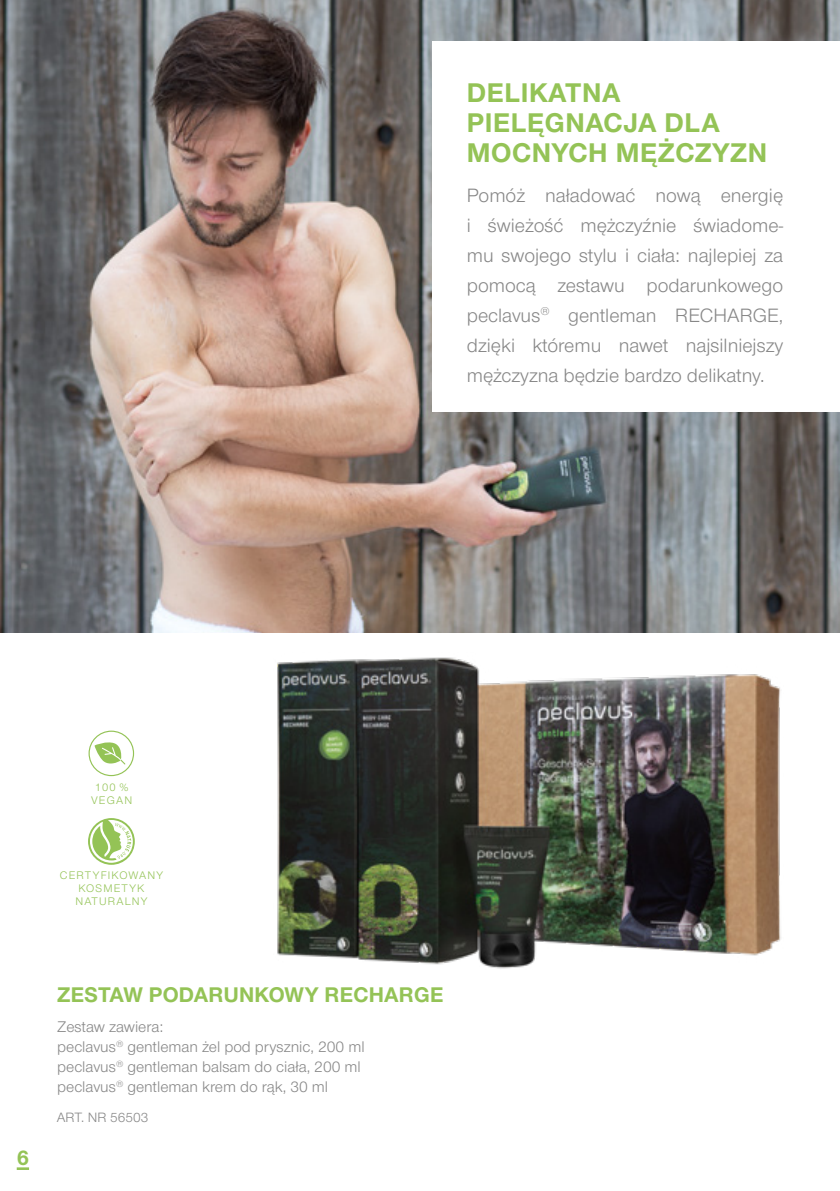
<style>
.page{position:relative;width:840px;height:1191px;background:#fff}
.page>*{position:absolute;margin:0;border:0;box-sizing:border-box;transform-origin:0 0}
.t1{font:28px/30px "Nimbus San Nov Bol";letter-spacing:.02em;color:#94c356}
.t2{font:22px "Nimbus San Nov Bol";letter-spacing:.01em;color:#94c356}
.t3{font:20px/30px "Nimbus San Nov";color:#878787;text-align:justify}
.t4{font:16px/20px "Nimbus San Nov";color:#878787}
.t5{font:14px "Nimbus San Nov";color:#878787}
.t6{font:11.4px/13.2px "Nimbus San Nov";letter-spacing:.1em;color:#94c356;text-align:center}
</style>
<div class="page">
<img style="left:277px;top:657px;width:504px;height:312px">
<img style="left:0;top:0;width:839px;height:632px">
<svg style="left:88px;top:818px;width:47px;height:46px"></svg>
<svg style="left:88px;top:730px;width:46px;height:46px"></svg>
<svg style="left:17px;top:1167px;width:12px;height:3px"></svg>
<div style="left:432px;top:42px;width:407px;height:370px;background:#fff"></div>
<h1 class="t1" style="left:466px;top:78px;width:301px">DELIKATNA<br>PIELĘGNACJA DLA<br>MOCNYCH MĘŻCZYZN</h1>
<p class="t3" style="left:466px;top:181px;width:318px">Pomóż naładować nową energię i świeżość mężczyźnie świadome&shy;mu swojego stylu i ciała: najlepiej za pomocą zestawu podarunkowego peclavus<sup>®</sup> gentleman RECHARGE, dzięki któremu nawet najsilniejszy mężczyzna będzie bardzo delikatny.</p>
<p class="t6" style="left:91px;top:780px;width:43px">100 %<br>VEGAN</p>
<p class="t6" style="left:60px;top:868px;width:104px">CERTYFIKOWANY<br>KOSMETYK<br>NATURALNY</p>
<p class="t2" style="left:17px;top:1144px;width:14px">6</p>
<p class="t2" style="left:57px;top:982px;width:387px">ZESTAW PODARUNKOWY RECHARGE</p>
<p class="t4" style="left:57px;top:1017px;width:309px">Zestaw zawiera:<br>peclavus<sup>®</sup> gentleman żel pod prysznic, 200 ml peclavus<sup>®</sup> gentleman balsam do ciała, 200 ml peclavus<sup>®</sup> gentleman krem do rąk, 30 ml</p>
<p class="t5" style="left:57px;top:1109px;width:93px">ART. NR 56503</p>
</div>
